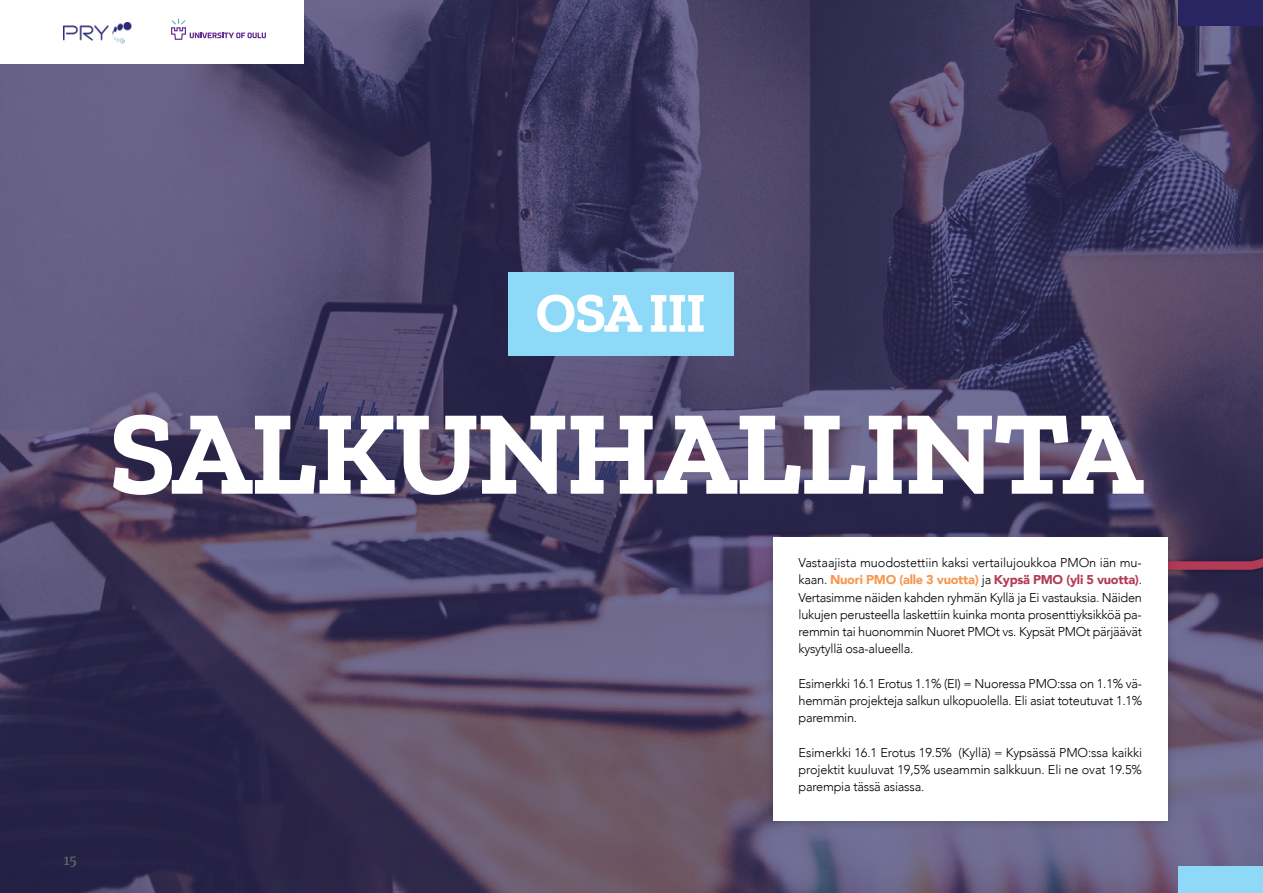
<style>
.page{position:relative;width:1263px;height:893px;background:#fff}
.page>*{position:absolute;margin:0;border:0;box-sizing:border-box;transform-origin:0 0}
.t1{font:700 120px "Zilla Slab";letter-spacing:-.02em;color:#fff}
.t2{font:700 56.25px "Zilla Slab";letter-spacing:-.02em;color:#fff}
.t3{font:13.05px "Merriweather";color:#6d6e71}
.t4{font:300 12.75px/17.2px "Avenir";letter-spacing:-.02em;color:#000;text-align:justify}
.s1{font-weight:900;color:#f7964e}
.s2{font-weight:900;color:#b13b56}
</style>
<div class="page">
<img style="left:0;top:0;width:1263px;height:893px">
<div style="left:508px;top:272px;width:225px;height:84px;background:#8ed8f8"></div>
<svg style="left:1105px;top:463px;width:158px;height:111px;background:#403153"></svg>
<div style="left:764px;top:528px;width:412px;height:302px;background:#000;opacity:.2"></div>
<div style="left:773px;top:537px;width:394px;height:284px;background:#fff"></div>
<div style="left:0;top:0;width:304px;height:64px;background:#fff"></div>
<div style="left:1178px;top:867px;width:85px;height:26px;background:#8ed8f8"></div>
<div style="left:1178px;top:0;width:85px;height:26px;background:#282562"></div>
<img style="left:64px;top:23px;width:68px;height:21px">
<svg style="left:171px;top:19px;width:95px;height:21px"></svg>
<p class="t3" style="left:64px;top:852px;width:15px">15</p>
<h2 class="t2" style="left:536px;top:281px;width:171px">OSA III</h2>
<h1 class="t1" style="left:109px;top:385px;width:1036px">SALKUNHALLINTA</h1>
<p class="t4" style="left:799px;top:554px;width:345px">Vastaajista muodostettiin kaksi vertailujoukkoa PMOn iän mu&shy;kaan. <span class="s1">Nuori PMO (alle 3 vuotta)</span> ja <span class="s2">Kypsä PMO (yli 5 vuotta)</span>.<br>Vertasimme näiden kahden ryhmän Kyllä ja Ei vastauksia. Näiden lukujen perusteella laskettiin kuinka monta prosenttiyksikköä pa&shy;remmin tai huonommin Nuoret PMOt vs. Kypsät PMOt pärjäävät kysytyllä osa-alueella.</p>
<p class="t4" style="left:799px;top:675px;width:345px">Esimerkki 16.1 Erotus 1.1% (EI) = Nuoressa PMO:ssa on 1.1% vä&shy;hemmän projekteja salkun ulkopuolella. Eli asiat toteutuvat 1.1% paremmin.</p>
<p class="t4" style="left:799px;top:744px;width:345px">Esimerkki 16.1 Erotus 19.5% (Kyllä) = Kypsässä PMO:ssa kaikki projektit kuuluvat 19,5% useammin salkkuun. Eli ne ovat 19.5% parempia tässä asiassa.</p>
</div>
